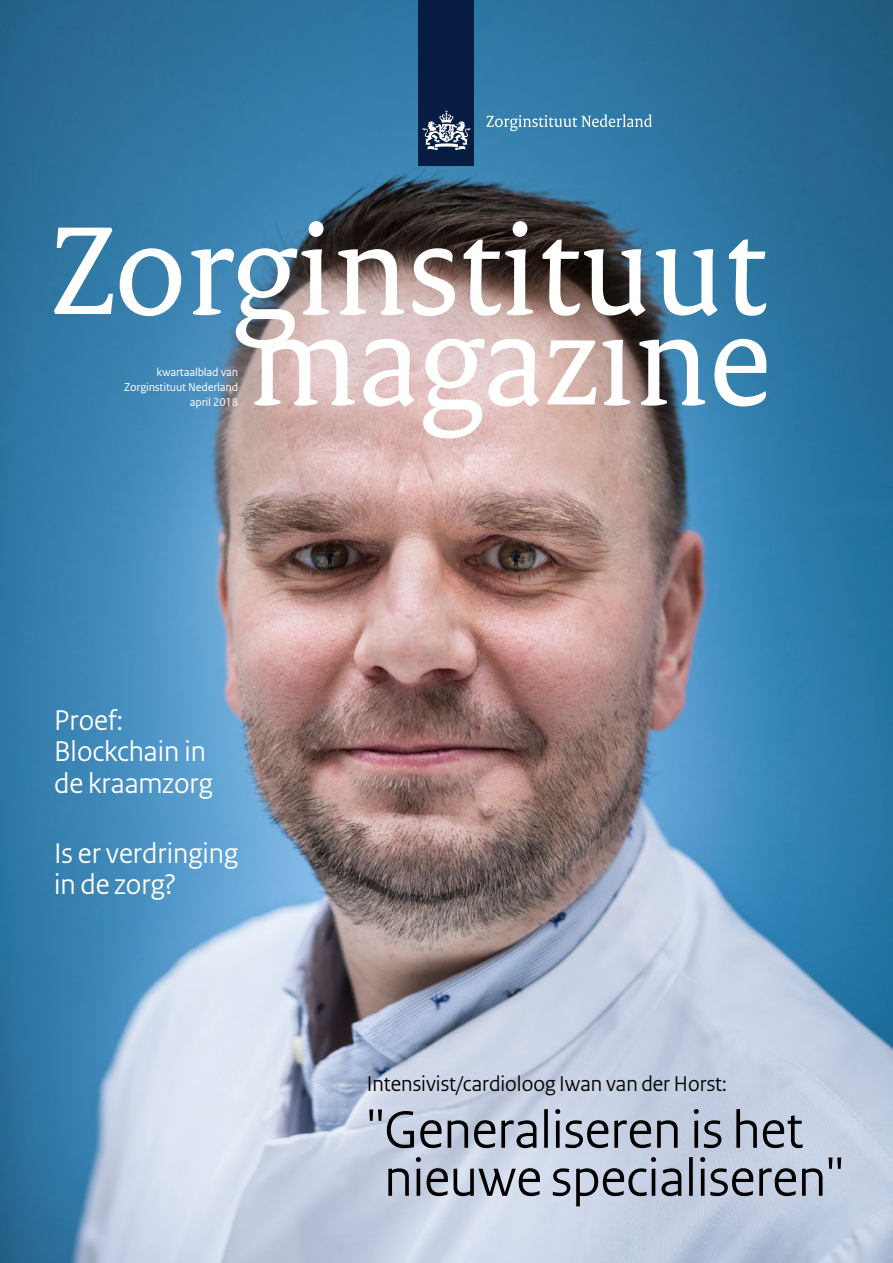
<style>
.page{position:relative;width:893px;height:1263px;background:#fff}
.page>*{position:absolute;margin:0;border:0;box-sizing:border-box;transform-origin:0 0}
.t1{font:55.5px/48px "Rijksoverheid Sans Heading";color:#000}
.t2{font:30px/31.5px "Rijksoverheid Sans Heading";color:#fff}
.t3{font:22.5px "Rijksoverheid Sans Heading";color:#000}
.t4{font:12px/14.9px "Rijksoverheid Sans Text";letter-spacing:-.015em;color:#fff;text-align:right}
</style>
<div class="page">
<img style="left:0;top:0;width:893px;height:1263px">
<svg style="left:54px;top:221px;width:712px;height:127px"></svg>
<svg style="left:253px;top:339px;width:513px;height:99px"></svg>
<div style="left:419px;top:0;width:55px;height:166px;background:#061d41"></div>
<svg style="left:422px;top:110px;width:48px;height:40px"></svg>
<svg style="left:486px;top:114px;width:166px;height:17px;background:#5c97ba"></svg>
<p class="t4" style="left:124px;top:365px;width:115px">kwartaalblad van<br>Zorginstituut Nederland april 2018</p>
<p class="t2" style="left:54px;top:705px;width:160px">Proef:<br>Blockchain in de kraamzorg</p>
<p class="t2" style="left:54px;top:837px;width:186px">Is er verdringing in de zorg?</p>
<p class="t3" style="left:367px;top:1070px;width:361px">Intensivist/cardioloog Iwan van der Horst:</p>
<h1 class="t1" style="left:384px;top:1106px;width:461px;text-indent:-17px">"Generaliseren is het nieuwe specialiseren"</h1>
</div>
